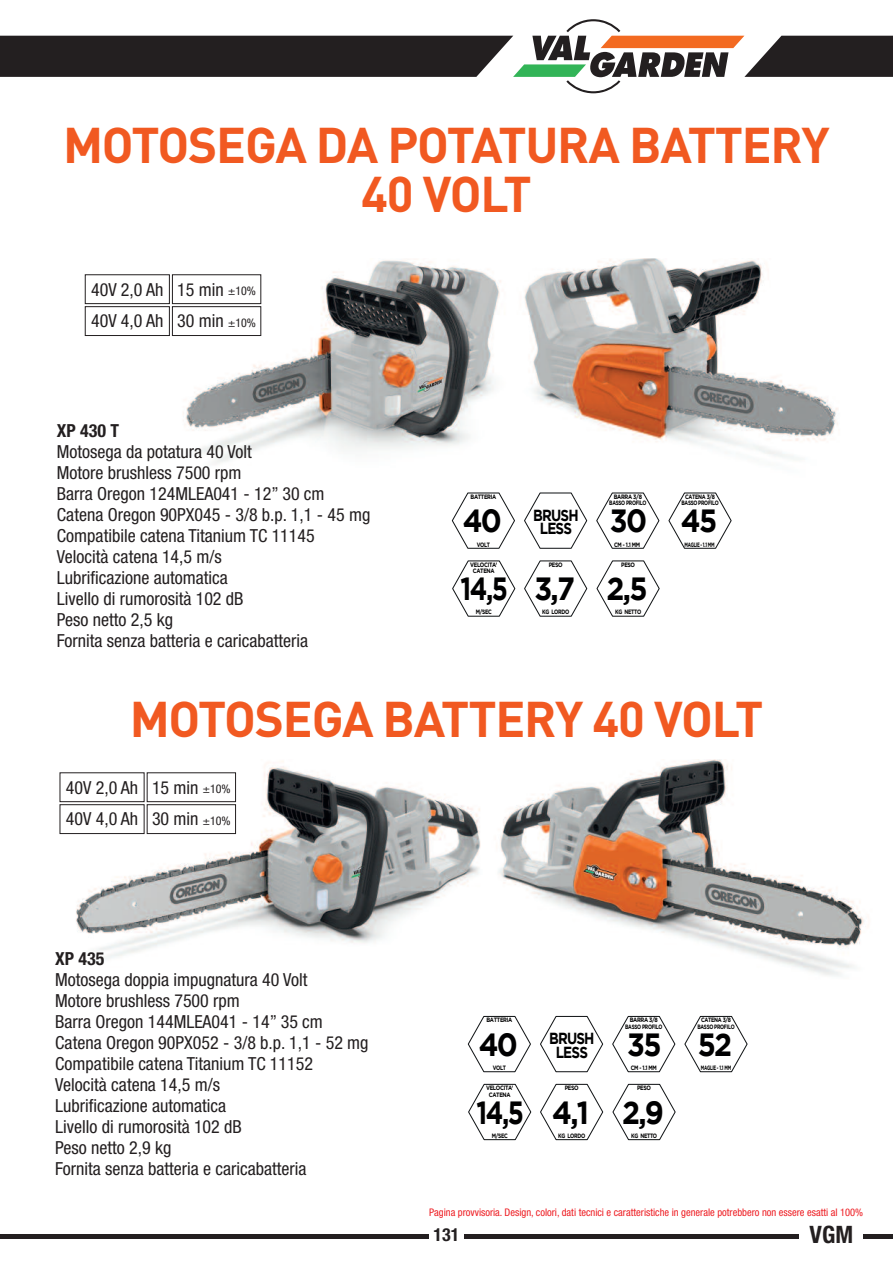
<style>
.page{position:relative;width:893px;height:1263px;background:#fff}
.page>*{position:absolute;margin:0;border:0;box-sizing:border-box;transform-origin:0 0}
.t1{font:700 49.5px/49.5px "DIN";letter-spacing:-.025em;color:#f15921;text-align:center}
.t2{font:700 32.1px "Gotham";letter-spacing:-.06em;color:#000001;scale:.9 1}
.t3{font:700 32.1px "Gotham";letter-spacing:-.06em;color:#000001;scale:.8 1}
.t4{font:700 condensed 24px "Helvetica Neue";color:#231f20}
.t5{font:condensed 18px/21px "Helvetica Neue";color:#231f20}
.t6{font:700 condensed 18px "Helvetica Neue";color:#231f20}
.t7{font:700 16.05px/13.5px "Gotham";letter-spacing:-.06em;color:#000001;scale:.84 1}
.t8{font:condensed 10.5px "Helvetica Neue";color:#ee1d23}
.t9{font:700 6.3px/6.3px "Gotham";letter-spacing:-.06em;color:#000001;text-align:center;scale:.8 1}
.t10{font:700 6.3px/6.3px "Gotham";letter-spacing:-.06em;color:#000001;text-align:center;scale:.84 1}
.t11{font:700 6.3px "Gotham";letter-spacing:-.06em;color:#000001;scale:.65 1}
.s1{font-size:12px}
.s2{font-size:32.1px}
</style>
<div class="page">
<hr style="left:0;top:1234px;width:893px;height:4px;background:#231f20">
<svg style="left:0;top:19px;width:893px;height:74px"></svg>
<div style="left:429px;top:1226px;width:34px;height:29px;background:#fff"></div>
<div style="left:799px;top:1226px;width:64px;height:22px;background:#fff"></div>
<img style="left:171px;top:258px;width:667px;height:206px">
<img style="left:65px;top:760px;width:799px;height:216px">
<svg style="left:451px;top:492px;width:64px;height:57px"></svg>
<svg style="left:524px;top:492px;width:64px;height:57px"></svg>
<svg style="left:596px;top:492px;width:64px;height:57px"></svg>
<svg style="left:668px;top:492px;width:64px;height:57px"></svg>
<svg style="left:524px;top:560px;width:64px;height:57px"></svg>
<svg style="left:596px;top:560px;width:64px;height:57px"></svg>
<svg style="left:452px;top:560px;width:64px;height:57px"></svg>
<svg style="left:467px;top:1015px;width:64px;height:58px"></svg>
<svg style="left:540px;top:1015px;width:64px;height:58px"></svg>
<svg style="left:612px;top:1015px;width:64px;height:58px"></svg>
<svg style="left:684px;top:1015px;width:64px;height:58px"></svg>
<svg style="left:540px;top:1083px;width:64px;height:58px"></svg>
<svg style="left:612px;top:1083px;width:64px;height:58px"></svg>
<svg style="left:468px;top:1083px;width:64px;height:58px"></svg>
<div style="left:85px;top:274px;width:85px;height:30px;border:1px solid #231f20"></div>
<div style="left:85px;top:306px;width:85px;height:30px;border:1px solid #231f20"></div>
<div style="left:172px;top:274px;width:89px;height:30px;border:1px solid #231f20"></div>
<div style="left:172px;top:306px;width:89px;height:30px;border:1px solid #231f20"></div>
<div style="left:60px;top:772px;width:85px;height:30px;border:1px solid #231f20"></div>
<div style="left:60px;top:804px;width:85px;height:30px;border:1px solid #231f20"></div>
<div style="left:147px;top:772px;width:89px;height:30px;border:1px solid #231f20"></div>
<div style="left:147px;top:804px;width:89px;height:30px;border:1px solid #231f20"></div>
<h1 class="t1" style="left:63px;top:121px;width:768px">MOTOSEGA DA POTATURA BATTERY<br>40 VOLT</h1>
<p class="t5" style="left:91px;top:275px;width:74px;line-height:32px">40V 2,0 Ah<br>40V 4,0 Ah</p>
<p class="t5" style="left:177px;top:275px;width:80px;line-height:32px">15 min <span class="s1">±10%<br></span>30 min <span class="s1">±10%</span></p>
<p class="t6" style="left:57px;top:424px;width:64px">XP 430 T</p>
<p class="t5" style="left:57px;top:443px;width:315px">Motosega da potatura 40 Volt<br>Motore brushless 7500 rpm<br>Barra Oregon 124MLEA041 - 12” 30 cm<br>Catena Oregon 90PX045 - 3/8 b.p. 1,1 - 45 mg<br>Compatibile catena Titanium TC 11145<br>Velocità catena 14,5 m/s<br>Lubrificazione automatica<br>Livello di rumorosità 102 dB<br>Peso netto 2,5 kg<br>Fornita senza batteria e caricabatteria</p>
<p class="t10" style="left:470px;top:494px;width:32px">BATTERIA</p>
<p class="t7" style="left:540px;top:509px;width:48px;text-indent:-77px"><span class="s2">40</span> BRUSH<br>LESS</p>
<p class="t9" style="left:477px;top:542px;width:18px">VOLT</p>
<p class="t10" style="left:609px;top:494px;width:46px">BARRA 3/8<br>BASSO PROFILO</p>
<p class="t9" style="left:614px;top:542px;width:34px">CM - 1.1 MM</p>
<h2 class="t2" style="left:610px;top:509px;width:43px">30</h2>
<p class="t9" style="left:681px;top:494px;width:48px">CATENA 3/8<br>BASSO PROFILO</p>
<p class="t11" style="left:684px;top:542px;width:48px">MAGLIE - 1.1 MM</p>
<h2 class="t2" style="left:681px;top:509px;width:42px">45</h2>
<p class="t10" style="left:470px;top:562px;width:34px">VELOCITA’<br>CATENA</p>
<p class="t9" style="left:476px;top:609px;width:22px">M/SEC</p>
<h2 class="t3" style="left:461px;top:577px;width:61px">14,5</h2>
<p class="t10" style="left:549px;top:562px;width:18px">PESO</p>
<h2 class="t2" style="left:534px;top:577px;width:47px">3,7</h2>
<p class="t9" style="left:542px;top:609px;width:36px">KG LORDO</p>
<p class="t10" style="left:621px;top:562px;width:18px">PESO</p>
<h2 class="t2" style="left:607px;top:577px;width:47px">2,5</h2>
<p class="t9" style="left:615px;top:609px;width:34px">KG NETTO</p>
<h1 class="t1" style="left:130px;top:696px;width:635px">MOTOSEGA BATTERY 40 VOLT</h1>
<p class="t5" style="left:66px;top:773px;width:74px;line-height:32px">40V 2,0 Ah<br>40V 4,0 Ah</p>
<p class="t5" style="left:152px;top:773px;width:80px;line-height:32px">15 min <span class="s1">±10%<br></span>30 min <span class="s1">±10%</span></p>
<p class="t6" style="left:55px;top:952px;width:51px">XP 435</p>
<p class="t5" style="left:55px;top:970px;width:315px">Motosega doppia impugnatura 40 Volt<br>Motore brushless 7500 rpm<br>Barra Oregon 144MLEA041 - 14” 35 cm<br>Catena Oregon 90PX052 - 3/8 b.p. 1,1 - 52 mg<br>Compatibile catena Titanium TC 11152<br>Velocità catena 14,5 m/s<br>Lubrificazione automatica<br>Livello di rumorosità 102 dB<br>Peso netto 2,9 kg<br>Fornita senza batteria e caricabatteria</p>
<p class="t10" style="left:486px;top:1017px;width:32px">BATTERIA</p>
<p class="t7" style="left:556px;top:1033px;width:48px;text-indent:-77px"><span class="s2">40</span> BRUSH<br>LESS</p>
<p class="t9" style="left:493px;top:1065px;width:18px">VOLT</p>
<p class="t10" style="left:625px;top:1017px;width:46px">BARRA 3/8<br>BASSO PROFILO</p>
<p class="t9" style="left:631px;top:1065px;width:34px">CM - 1.1 MM</p>
<h2 class="t2" style="left:627px;top:1032px;width:40px">35</h2>
<p class="t9" style="left:697px;top:1017px;width:48px">CATENA 3/8<br>BASSO PROFILO</p>
<p class="t11" style="left:701px;top:1065px;width:48px">MAGLIE - 1.1 MM</p>
<h2 class="t2" style="left:698px;top:1032px;width:40px">52</h2>
<p class="t10" style="left:486px;top:1085px;width:34px">VELOCITA’<br>CATENA</p>
<p class="t9" style="left:492px;top:1133px;width:22px">M/SEC</p>
<h2 class="t3" style="left:477px;top:1100px;width:61px">14,5</h2>
<p class="t10" style="left:565px;top:1085px;width:18px">PESO</p>
<h2 class="t2" style="left:552px;top:1100px;width:42px">4,1</h2>
<p class="t9" style="left:558px;top:1133px;width:36px">KG LORDO</p>
<p class="t10" style="left:637px;top:1085px;width:18px">PESO</p>
<h2 class="t2" style="left:622px;top:1100px;width:48px">2,9</h2>
<p class="t9" style="left:631px;top:1133px;width:34px">KG NETTO</p>
<p class="t8" style="left:429px;top:1208px;width:435px">Pagina provvisoria. Design, colori, dati tecnici e caratteristiche in generale potrebbero non essere esatti al 100%</p>
<p class="t6" style="left:434px;top:1228px;width:27px">131</p>
<h3 class="t4" style="left:810px;top:1226px;width:45px">VGM</h3>
</div>
